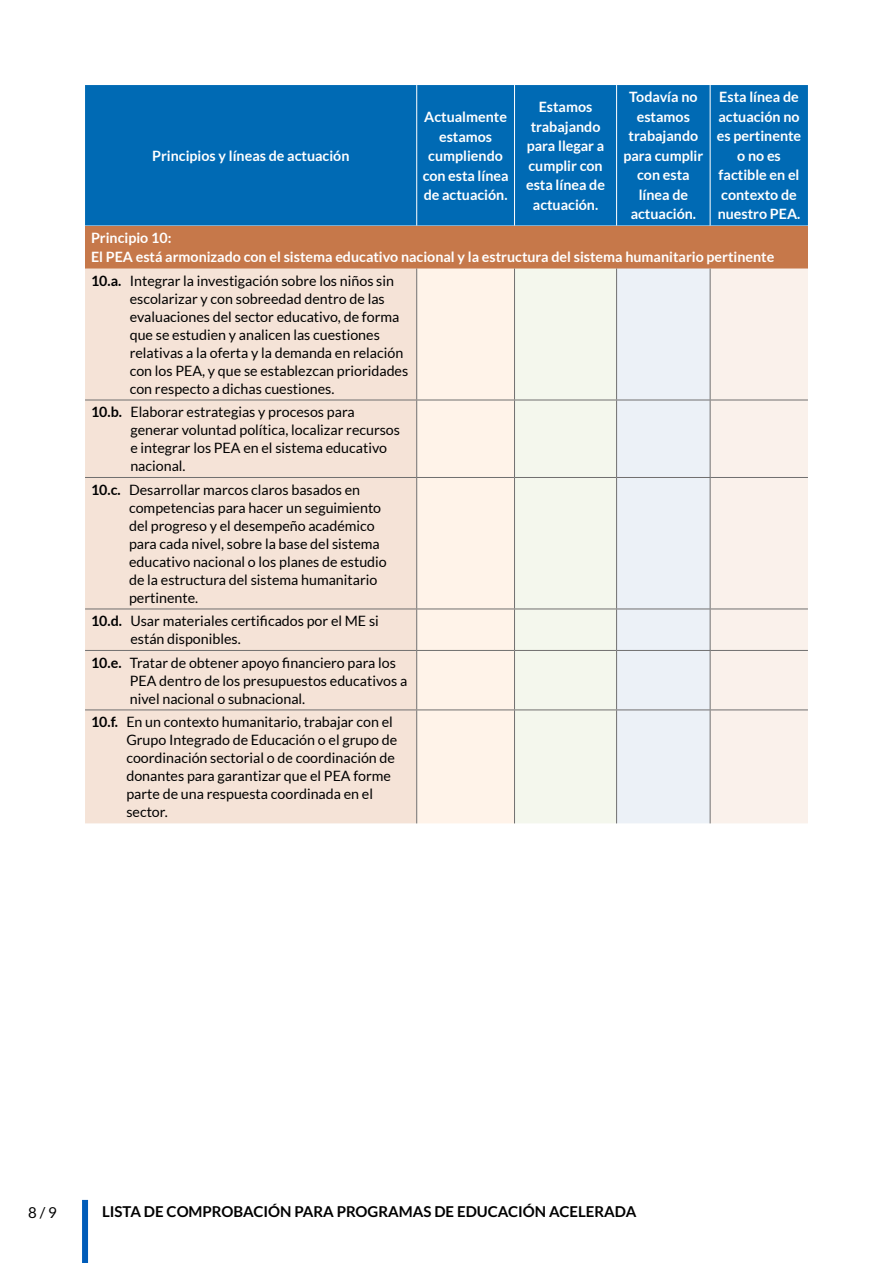
<style>
.page{position:relative;width:893px;height:1263px;background:#fff}
.page>*{position:absolute;margin:0;border:0;box-sizing:border-box;transform-origin:0 0}
.t1{font:700 15px "Lato";color:#000}
.t2{font:15px "Lato";color:#000}
.t3{font:14.25px/18px "Lato";color:#000}
.t4{font:700 14.25px/19.5px "Lato";color:#fff;text-align:center}
.s1{font-weight:700}
</style>
<div class="page">
<div style="left:85px;top:85px;width:723px;height:141px;background:#006ab4"></div>
<div style="left:85px;top:226px;width:723px;height:42px;background:#c6784a"></div>
<div style="left:85px;top:268px;width:331px;height:555px;background:#f5e3d7"></div>
<div style="left:417px;top:268px;width:97px;height:555px;background:#fff3e9"></div>
<div style="left:515px;top:268px;width:101px;height:555px;background:#f4f7ed"></div>
<div style="left:617px;top:268px;width:93px;height:555px;background:#ecf1f7"></div>
<div style="left:711px;top:268px;width:97px;height:555px;background:#faf1eb"></div>
<hr style="left:416px;top:268px;width:1px;height:132px;background:#706f6f">
<hr style="left:514px;top:268px;width:1px;height:132px;background:#706f6f">
<hr style="left:616px;top:268px;width:1px;height:132px;background:#706f6f">
<hr style="left:710px;top:268px;width:1px;height:132px;background:#706f6f">
<hr style="left:85px;top:400px;width:332px;height:1px;background:#706f6f">
<hr style="left:417px;top:400px;width:97px;height:1px;background:#706f6f">
<hr style="left:416px;top:400px;width:1px;height:77px;background:#706f6f">
<hr style="left:514px;top:400px;width:103px;height:1px;background:#706f6f">
<hr style="left:514px;top:400px;width:1px;height:77px;background:#706f6f">
<hr style="left:617px;top:400px;width:93px;height:1px;background:#706f6f">
<hr style="left:616px;top:400px;width:1px;height:77px;background:#706f6f">
<hr style="left:710px;top:400px;width:98px;height:1px;background:#706f6f">
<hr style="left:710px;top:400px;width:1px;height:77px;background:#706f6f">
<hr style="left:85px;top:477px;width:332px;height:1px;background:#706f6f">
<hr style="left:417px;top:477px;width:97px;height:1px;background:#706f6f">
<hr style="left:416px;top:478px;width:1px;height:131px;background:#706f6f">
<hr style="left:514px;top:477px;width:103px;height:1px;background:#706f6f">
<hr style="left:514px;top:478px;width:1px;height:131px;background:#706f6f">
<hr style="left:617px;top:477px;width:93px;height:1px;background:#706f6f">
<hr style="left:616px;top:478px;width:1px;height:131px;background:#706f6f">
<hr style="left:710px;top:477px;width:98px;height:1px;background:#706f6f">
<hr style="left:710px;top:478px;width:1px;height:131px;background:#706f6f">
<hr style="left:85px;top:609px;width:332px;height:1px;background:#706f6f">
<hr style="left:417px;top:609px;width:97px;height:1px;background:#706f6f">
<hr style="left:416px;top:609px;width:1px;height:41px;background:#706f6f">
<hr style="left:514px;top:609px;width:103px;height:1px;background:#706f6f">
<hr style="left:514px;top:609px;width:1px;height:41px;background:#706f6f">
<hr style="left:617px;top:609px;width:93px;height:1px;background:#706f6f">
<hr style="left:616px;top:609px;width:1px;height:41px;background:#706f6f">
<hr style="left:710px;top:609px;width:98px;height:1px;background:#706f6f">
<hr style="left:710px;top:609px;width:1px;height:41px;background:#706f6f">
<hr style="left:85px;top:650px;width:332px;height:1px;background:#706f6f">
<hr style="left:417px;top:650px;width:97px;height:1px;background:#706f6f">
<hr style="left:416px;top:651px;width:1px;height:58px;background:#706f6f">
<hr style="left:514px;top:650px;width:103px;height:1px;background:#706f6f">
<hr style="left:514px;top:651px;width:1px;height:58px;background:#706f6f">
<hr style="left:617px;top:650px;width:93px;height:1px;background:#706f6f">
<hr style="left:616px;top:651px;width:1px;height:58px;background:#706f6f">
<hr style="left:710px;top:650px;width:98px;height:1px;background:#706f6f">
<hr style="left:710px;top:651px;width:1px;height:58px;background:#706f6f">
<hr style="left:85px;top:709px;width:332px;height:1px;background:#706f6f">
<hr style="left:417px;top:709px;width:97px;height:1px;background:#706f6f">
<hr style="left:416px;top:710px;width:1px;height:113px;background:#706f6f">
<hr style="left:514px;top:709px;width:103px;height:1px;background:#706f6f">
<hr style="left:514px;top:710px;width:1px;height:113px;background:#706f6f">
<hr style="left:617px;top:709px;width:93px;height:1px;background:#706f6f">
<hr style="left:616px;top:710px;width:1px;height:113px;background:#706f6f">
<hr style="left:710px;top:709px;width:98px;height:1px;background:#706f6f">
<hr style="left:710px;top:710px;width:1px;height:113px;background:#706f6f">
<hr style="left:416px;top:85px;width:1px;height:141px;background:#fff">
<hr style="left:514px;top:85px;width:1px;height:141px;background:#fff">
<hr style="left:616px;top:85px;width:1px;height:141px;background:#fff">
<hr style="left:710px;top:85px;width:1px;height:141px;background:#fff">
<div style="left:82px;top:1200px;width:6px;height:63px;background:#005cb9"></div>
<p class="t4" style="left:423px;top:107px;width:87px">Actualmente estamos cumpliendo con esta línea de actuación.</p>
<p class="t4" style="left:526px;top:97px;width:80px">Estamos trabajando para llegar a cumplir con esta línea de actuación.</p>
<p class="t4" style="left:623px;top:87px;width:81px">Todavía no estamos trabajando para cumplir con esta línea de actuación.</p>
<p class="t4" style="left:717px;top:87px;width:86px">Esta línea de actuación no es pertinente o no es factible en el contexto de nuestro PEA.</p>
<p class="t4" style="left:91px;top:228px;width:685px;text-align:left">Principio 10:<br>El PEA está armonizado con el sistema educativo nacional y la estructura del sistema humanitario pertinente</p>
<p class="t3" style="left:130px;top:272px;width:280px;text-indent:-39px"><span class="s1">10.a.</span> Integrar la investigación sobre los niños sin escolarizar y con sobreedad dentro de las evaluaciones del sector educativo, de forma que se estudien y analicen las cuestiones relativas a la oferta y la demanda en relación con los PEA, y que se establezcan prioridades con respecto a dichas cuestiones.</p>
<p class="t3" style="left:130px;top:403px;width:271px;text-indent:-39px"><span class="s1">10.b.</span> Elaborar estrategias y procesos para generar voluntad política, localizar recursos e integrar los PEA en el sistema educativo nacional.</p>
<p class="t3" style="left:129px;top:480px;width:259px;text-indent:-38px"><span class="s1">10.c.</span> Desarrollar marcos claros basados en competencias para hacer un seguimiento del progreso y el desempeño académico para cada nivel, sobre la base del sistema educativo nacional o los planes de estudio de la estructura del sistema humanitario pertinente.</p>
<p class="t3" style="left:130px;top:612px;width:250px;text-indent:-39px"><span class="s1">10.d.</span> Usar materiales certificados por el ME si están disponibles.</p>
<p class="t3" style="left:130px;top:653px;width:279px;text-indent:-39px"><span class="s1">10.e.</span> Tratar de obtener apoyo financiero para los<br>PEA dentro de los presupuestos educativos a nivel nacional o subnacional.</p>
<p class="t3" style="left:126px;top:713px;width:272px;text-indent:-35px"><span class="s1">10.f.</span> En un contexto humanitario, trabajar con el Grupo Integrado de Educación o el grupo de coordinación sectorial o de coordinación de donantes para garantizar que el PEA forme parte de una respuesta coordinada en el sector.</p>
<p class="t4" style="left:152px;top:146px;width:199px">Principios y líneas de actuación</p>
<p class="t2" style="left:28px;top:1204px;width:30px">8 / 9</p>
<p class="t1" style="left:102px;top:1202px;width:536px">LISTA DE COMPROBACIÓN PARA PROGRAMAS DE EDUCACIÓN ACELERADA</p>
</div>
